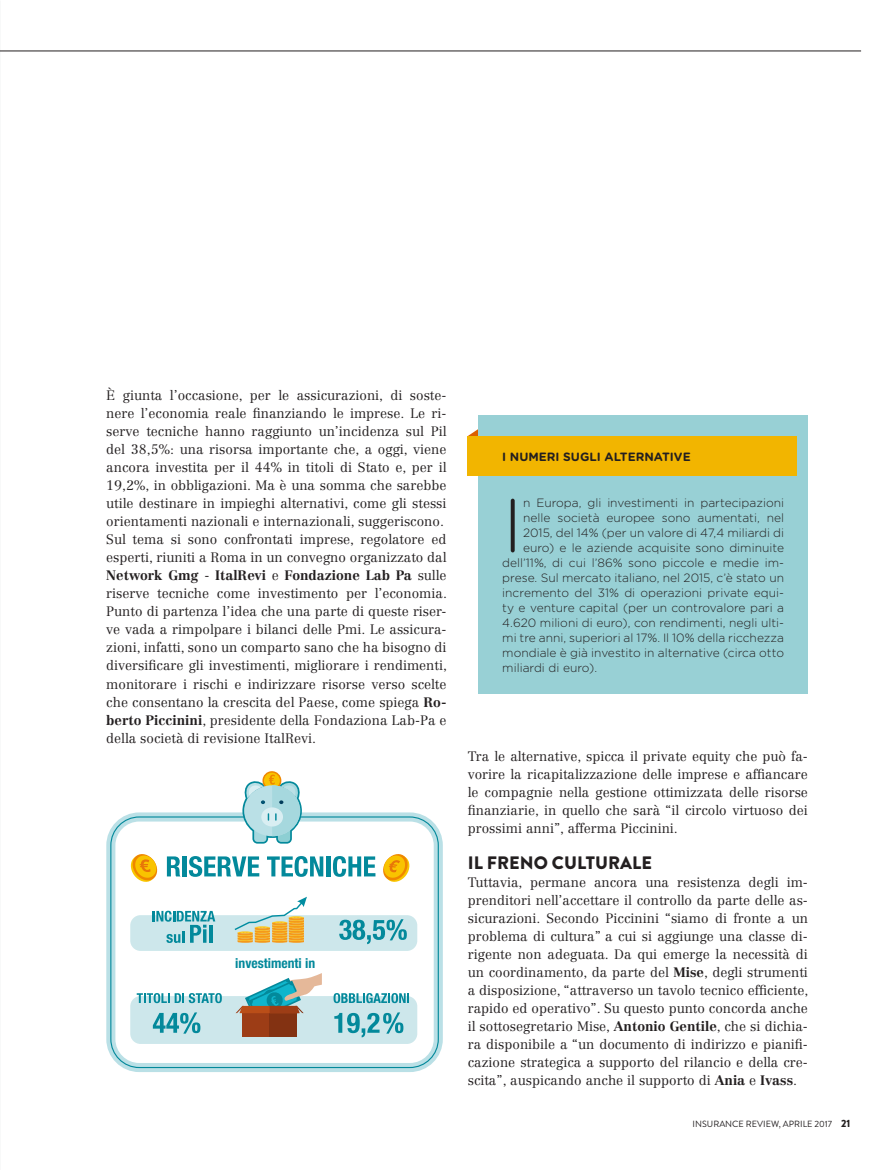
<style>
.page{position:relative;width:893px;height:1170px;background:#fff}
.page>*{position:absolute;margin:0;border:0;box-sizing:border-box;transform-origin:0 0}
.t1{font:300 75.9px "Gotham Rounded";color:#231f20}
.t2{font:900 18px "Brandon Grotesque";letter-spacing:.005em;color:#231f20}
.t3{font:700 condensed 13.65px "Helvetica Neue LT Std";color:#03899b}
.t4{font:300 13.5px/18px "Centennial LT Std";color:#231f20;text-align:justify}
.t5{font:300 12px "Gotham Rounded";color:#231f20}
.t6{font:700 12px "Gotham Rounded";color:#231f20}
.t7{font:9px "Brandon Grotesque";color:#231f20}
.s1{font-weight:700}
.s2{font-weight:900;font-size:10.5px}
</style>
<div class="page">
<hr style="left:0;top:51px;width:861px;height:1px;background:#231f20">
<svg style="left:468px;top:429px;width:10px;height:7px"></svg>
<div style="left:478px;top:415px;width:330px;height:278px;background:#98d0d5"></div>
<div style="left:468px;top:436px;width:329px;height:40px;background:#f2b500"></div>
<svg style="left:106px;top:812px;width:337px;height:259px;background:#badfe5"></svg>
<svg style="left:110px;top:816px;width:329px;height:251px"></svg>
<svg style="left:262px;top:771px;width:19px;height:19px"></svg>
<svg style="left:264px;top:772px;width:16px;height:16px"></svg>
<svg style="left:382px;top:852px;width:29px;height:31px"></svg>
<svg style="left:130px;top:852px;width:28px;height:31px"></svg>
<div style="left:242px;top:1005px;width:55px;height:31px;background:#9d3d16"></div>
<div style="left:270px;top:1005px;width:27px;height:31px;background:#833212"></div>
<svg style="left:339px;top:919px;width:68px;height:25px;background:#7fc2cc"></svg>
<svg style="left:153px;top:910px;width:62px;height:32px;background:#87c6cf"></svg>
<svg style="left:167px;top:856px;width:13px;height:20px"></svg>
<hr style="left:183px;top:856px;width:4px;height:20px;background:#03899b">
<svg style="left:189px;top:856px;width:70px;height:20px"></svg>
<svg style="left:267px;top:856px;width:56px;height:20px"></svg>
<hr style="left:326px;top:856px;width:4px;height:20px;background:#03899b">
<svg style="left:333px;top:856px;width:42px;height:20px"></svg>
<svg style="left:235px;top:896px;width:72px;height:46px"></svg>
<svg style="left:153px;top:1012px;width:47px;height:21px"></svg>
<svg style="left:334px;top:1012px;width:69px;height:25px;background:#87c6cf"></svg>
<svg style="left:137px;top:992px;width:85px;height:11px"></svg>
<svg style="left:334px;top:992px;width:75px;height:11px"></svg>
<svg style="left:242px;top:774px;width:60px;height:69px"></svg>
<svg style="left:236px;top:972px;width:86px;height:47px"></svg>
<p class="t4" style="left:106px;top:386px;width:342px">È giunta l’occasione, per le assicurazioni, di soste&shy;nere l’economia reale finanziando le imprese. Le ri&shy;serve tecniche hanno raggiunto un’incidenza sul Pil del 38,5%: una risorsa importante che, a oggi, viene ancora investita per il 44% in titoli di Stato e, per il 19,2%, in obbligazioni. Ma è una somma che sarebbe utile destinare in impieghi alternativi, come gli stessi orientamenti nazionali e internazionali, suggeriscono.</p>
<p class="t4" style="left:106px;top:530px;width:342px">Sul tema si sono confrontati imprese, regolatore ed esperti, riuniti a Roma in un convegno organizzato dal <span class="s1">Network Gmg</span> - <span class="s1">ItalRevi</span> e <span class="s1">Fondazione Lab Pa</span> sulle riserve tecniche come investimento per l’economia.<br>Punto di partenza l’idea che una parte di queste riser&shy;ve vada a rimpolpare i bilanci delle Pmi. Le assicura&shy;zioni, infatti, sono un comparto sano che ha bisogno di diversificare gli investimenti, migliorare i rendimenti, monitorare i rischi e indirizzare risorse verso scelte che consentano la crescita del Paese, come spiega <span class="s1">Ro&shy;berto Piccinini</span>, presidente della Fondaziona Lab-Pa e della società di revisione ItalRevi.</p>
<p class="t3" style="left:235px;top:954px;width:81px">investimenti in</p>
<p class="t6" style="left:502px;top:448px;width:190px">I NUMERI SUGLI ALTERNATIVE</p>
<p class="t1" style="left:502px;top:474px;width:22px">I</p>
<p class="t5" style="left:523px;top:495px;width:262px">n Europa, gli investimenti in partecipazioni</p>
<p class="t5" style="left:523px;top:510px;width:262px">nelle società europee sono aumentati, nel</p>
<p class="t5" style="left:523px;top:525px;width:262px">2015, del 14% (per un valore di 47,4 miliardi di</p>
<p class="t5" style="left:523px;top:540px;width:262px">euro) e le aziende acquisite sono diminuite</p>
<p class="t5" style="left:502px;top:555px;width:283px">dell’11%, di cui l’86% sono piccole e medie im-</p>
<p class="t5" style="left:502px;top:570px;width:283px">prese. Sul mercato italiano, nel 2015, c’è stato un</p>
<p class="t5" style="left:502px;top:585px;width:283px">incremento del 31% di operazioni private equi-</p>
<p class="t5" style="left:502px;top:600px;width:283px">ty e venture capital (per un controvalore pari a</p>
<p class="t5" style="left:502px;top:615px;width:283px">4.620 milioni di euro), con rendimenti, negli ulti-</p>
<p class="t5" style="left:502px;top:630px;width:283px">mi tre anni, superiori al 17%. Il 10% della ricchezza</p>
<p class="t5" style="left:502px;top:645px;width:283px">mondiale è già investito in alternative (circa otto</p>
<p class="t5" style="left:502px;top:660px;width:96px">miliardi di euro).</p>
<p class="t4" style="left:468px;top:747px;width:342px">Tra le alternative, spicca il private equity che può fa&shy;vorire la ricapitalizzazione delle imprese e affiancare le compagnie nella gestione ottimizzata delle risorse finanziarie, in quello che sarà “il circolo virtuoso dei prossimi anni”, afferma Piccinini.</p>
<p class="t2" style="left:468px;top:849px;width:186px">IL FRENO CULTURALE</p>
<p class="t4" style="left:468px;top:873px;width:342px">Tuttavia, permane ancora una resistenza degli im&shy;prenditori nell’accettare il controllo da parte delle as&shy;sicurazioni. Secondo Piccinini “siamo di fronte a un problema di cultura” a cui si aggiunge una classe di&shy;rigente non adeguata. Da qui emerge la necessità di un coordinamento, da parte del <span class="s1">Mise</span>, degli strumenti a disposizione, “attraverso un tavolo tecnico efficiente, rapido ed operativo”. Su questo punto concorda anche il sottosegretario Mise, <span class="s1">Antonio Gentile</span>, che si dichia&shy;ra disponibile a “un documento di indirizzo e pianifi&shy;cazione strategica a supporto del rilancio e della cre&shy;scita”, auspicando anche il supporto di <span class="s1">Ania</span> e <span class="s1">Ivass</span>.</p>
<p class="t7" style="left:693px;top:1117px;width:159px">INSURANCE REVIEW, APRILE 2017 <span class="s2">21</span></p>
</div>
